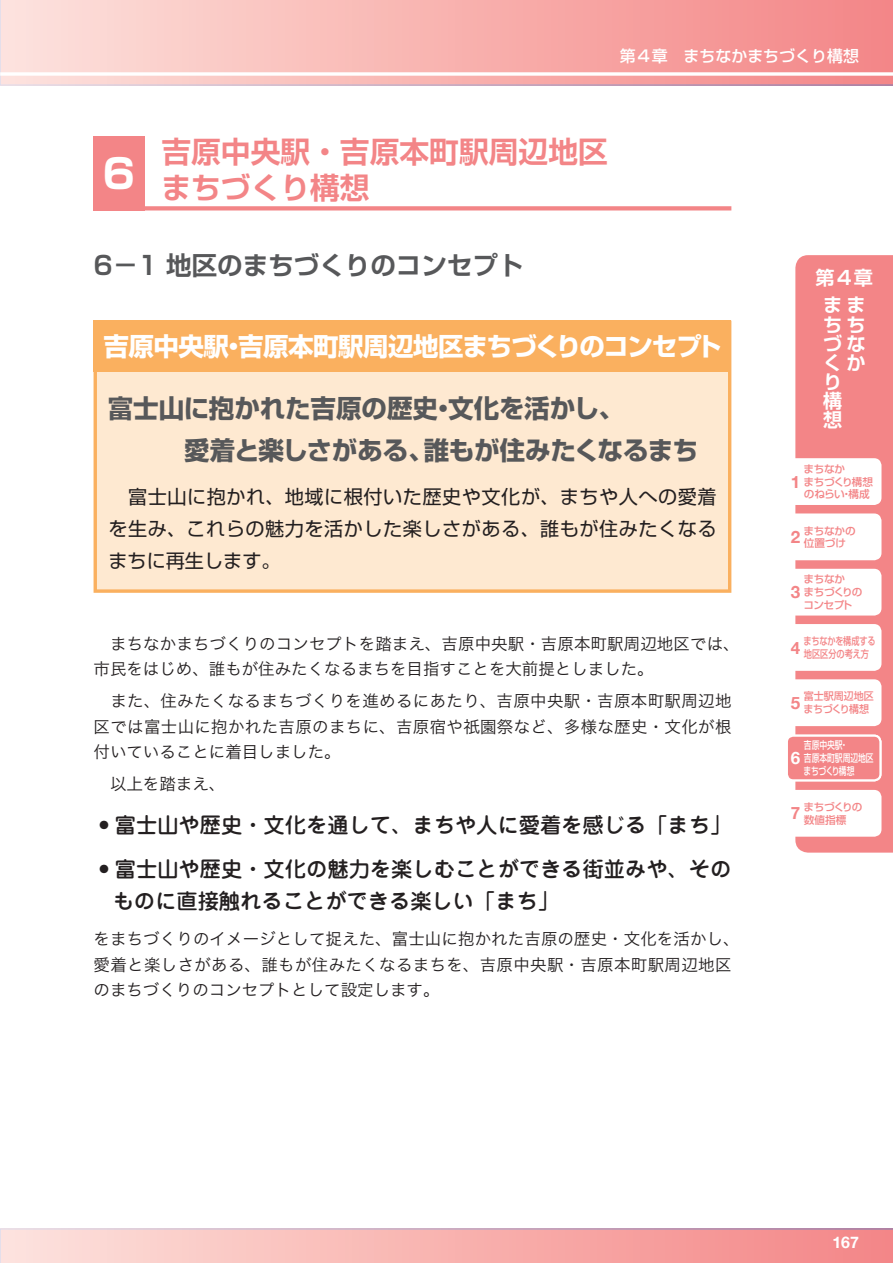
<style>
.page{position:relative;width:893px;height:1263px;background:#fff}
.page>*{position:absolute;margin:0;border:0;box-sizing:border-box;transform-origin:0 0}
.t1{font:700 29.7px/36.2px "Shin Go Pro De";color:#f38587}
.t2{font:700 25.5px/42.6px "Shin Go Pr 6";letter-spacing:-.01em;color:#57585a}
.t3{font:700 25.5px "Shin Go Pro";letter-spacing:-.02em;color:#fff}
.t4{font:700 25.5px "Shin Go Pr 6 De";color:#57585a}
.t5{font:500 21.3px/32px "Jun 34 Pro";color:#231f20}
.t6{font:19.2px/32px "Shin Go Pro";letter-spacing:.03em;color:#231f20;text-align:justify}
.t7{font:700 19.2px/19.2px "Shin Go Pro De";color:#fff;text-align:center}
.t8{font:700 16.95px "Helvetica Neue";color:#f38587}
.t9{font:700 16.95px "Helvetica Neue";color:#fff}
.t10{font:16.5px/25.5px "Hira Kaku Pro W3";letter-spacing:.005em;color:#231f20}
.t11{font:500 15.9px "Shin Go Pro";color:#fff}
.t12{font:700 15.9px "Helvetica Neue";color:#fff}
.t13{font:500 10.65px/12.8px "Shin Go Pro";letter-spacing:-.03em;color:#f38587}
.t14{font:500 10.65px/12.8px "Shin Go Pro";color:#fff;scale:.73 1}
.t15{font:500 10.65px/12.8px "Shin Go Pro";letter-spacing:-.03em;color:#f38587;scale:.77 1}
.t16{font:500 10.65px/12.8px "Shin Go Pro";color:#f38587;scale:.94 1}
.s1{font-family:"Hira Kaku Pro W3";font-weight:400}
</style>
<div class="page">
<svg style="left:0;top:0;width:893px;height:85px;background:#f7b3b1"></svg>
<svg style="left:0;top:1229px;width:893px;height:34px;background:#f6b3b1"></svg>
<svg style="left:0;top:72px;width:893px;height:4px"></svg>
<svg style="left:795px;top:255px;width:98px;height:598px;background:#f3898b"></svg>
<div style="left:787px;top:791px;width:93px;height:45px;background:#fff;border-radius:6px"></div>
<div style="left:786px;top:790px;width:95px;height:47px;border:2px solid #fff;border-radius:6px"></div>
<div style="left:787px;top:680px;width:93px;height:45px;background:#fff;border-radius:6px"></div>
<div style="left:786px;top:679px;width:95px;height:47px;border:2px solid #fff;border-radius:6px"></div>
<div style="left:787px;top:625px;width:93px;height:45px;background:#fff;border-radius:6px"></div>
<div style="left:786px;top:624px;width:95px;height:47px;border:2px solid #fff;border-radius:6px"></div>
<div style="left:787px;top:570px;width:93px;height:44px;background:#fff;border-radius:6px"></div>
<div style="left:786px;top:569px;width:95px;height:46px;border:2px solid #fff;border-radius:6px"></div>
<div style="left:787px;top:514px;width:93px;height:45px;background:#fff;border-radius:6px"></div>
<div style="left:786px;top:513px;width:95px;height:47px;border:2px solid #fff;border-radius:6px"></div>
<div style="left:787px;top:459px;width:93px;height:45px;background:#fff;border-radius:6px"></div>
<div style="left:786px;top:458px;width:95px;height:47px;border:2px solid #fff;border-radius:6px"></div>
<div style="left:787px;top:736px;width:93px;height:44px;background:#f38587;border-radius:6px"></div>
<div style="left:786px;top:735px;width:95px;height:46px;border:2px solid #fff;border-radius:6px"></div>
<div style="left:94px;top:136px;width:51px;height:74px;background:#f38587"></div>
<svg style="left:145px;top:206px;width:586px;height:4px;background:#f38c8e"></svg>
<div style="left:94px;top:321px;width:637px;height:272px;background:#fee9d1;border:3px solid #fab05f"></div>
<div style="left:94px;top:321px;width:637px;height:51px;background:#fab05f"></div>
<p class="t11" style="left:620px;top:43px;width:241px">第４章　まちなかまちづくり構想</p>
<h1 class="t1" style="left:103px;top:130px;width:507px;text-indent:59px">吉原中央駅・吉原本町駅周辺地区<br><sup>6</sup> まちづくり構想</h1>
<h2 class="t4" style="left:94px;top:245px;width:431px">6－1 地区のまちづくりのコンセプト</h2>
<h2 class="t3" style="left:104px;top:326px;width:620px">吉原中央駅・吉原本町駅周辺地区まちづくりのコンセプト</h2>
<h2 class="t2" style="left:108px;top:386px;width:592px">富士山に抱かれた吉原の歴史・文化を活かし、<br>　　　愛着と楽しさがある、誰もが住みたくなるまち</h2>
<p class="t6" style="left:108px;top:478px;width:610px">　富⼠⼭ に抱かれ、地域に根付いた歴史や文化が、まちや人への愛着を生み、これらの魅⼒を活かした楽しさがある、誰もが住みたくなるまちに再生します。</p>
<p class="t10" style="left:94px;top:630px;width:648px">　まちなかまちづくりのコンセプトを踏まえ、吉原中央駅・吉原本町駅周辺地区では、市民をはじめ、誰もが住みたくなるまちを目指すことを大前提としました。</p>
<p class="t10" style="left:94px;top:687px;width:639px;text-align:justify">　また、住みたくなるまちづくりを進めるにあたり、吉原中央駅・吉原本町駅周辺地区では富士山に抱かれた吉原のまちに、吉原宿や祇園祭など、多様な歴史・文化が根付いていることに着目しました。</p>
<p class="t10" style="left:94px;top:770px;width:133px">　以上を踏まえ、</p>
<p class="t5" style="left:94px;top:806px;width:639px"><span class="s1">•</span>富士山や歴史・文化を通して、まちや人に愛着を感じる「まち」</p>
<p class="t5" style="left:113px;top:851px;width:620px;text-indent:-19px"><span class="s1">•</span>富士山や歴史・文化の魅力を楽しむことができる街並みや、そのものに直接触れることができる楽しい「まち」</p>
<p class="t10" style="left:94px;top:925px;width:648px">をまちづくりのイメージとして捉えた、富士山に抱かれた吉原の歴史・文化を活かし、愛着と楽しさがある、誰もが住みたくなるまちを、吉原中央駅・吉原本町駅周辺地区のまちづくりのコンセプトとして設定します。</p>
<p class="t7" style="left:816px;top:261px;width:59px;line-height:27.6px">第４章まま</p>
<p class="t7" style="left:823px;top:312px;width:43px;text-align:left">ちちづなくかり<br>構想</p>
<p class="t8" style="left:791px;top:471px;width:11px">1</p>
<p class="t13" style="left:803px;top:461px;width:71px">まちなか<br>まちづくり構想のねらい・構成</p>
<p class="t8" style="left:791px;top:526px;width:11px">2</p>
<p class="t13" style="left:803px;top:523px;width:54px">まちなかの位置づけ</p>
<p class="t8" style="left:791px;top:582px;width:11px">3</p>
<p class="t13" style="left:803px;top:572px;width:61px">まちなか<br>まちづくりのコンセプト</p>
<p class="t8" style="left:791px;top:637px;width:11px">4</p>
<p class="t15" style="left:804px;top:633px;width:95px">まちなかを構成する地区区分の考え方</p>
<p class="t8" style="left:791px;top:692px;width:11px">5</p>
<p class="t16" style="left:803px;top:689px;width:76px">富士駅周辺地区まちづくり構想</p>
<p class="t9" style="left:791px;top:747px;width:11px">6</p>
<p class="t14" style="left:804px;top:738px;width:98px">吉原中央駅・<br>吉原本町駅周辺地区まちづくり構想</p>
<p class="t8" style="left:791px;top:803px;width:11px">7</p>
<p class="t13" style="left:803px;top:799px;width:61px">まちづくりの数値指標</p>
<p class="t12" style="left:832px;top:1232px;width:28px">167</p>
</div>
